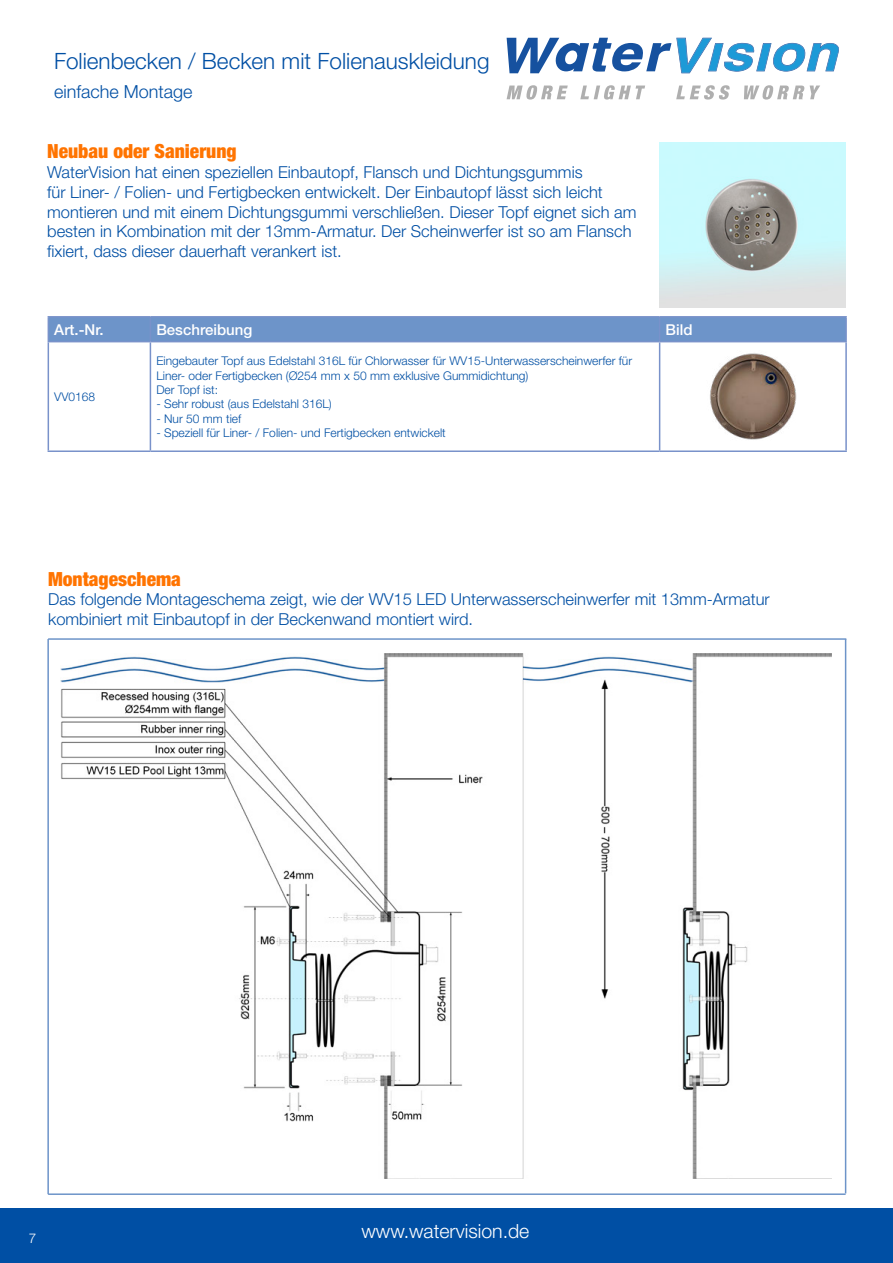
<style>
.page{position:relative;width:893px;height:1263px;background:#fff}
.page>*{position:absolute;margin:0;border:0;box-sizing:border-box;transform-origin:0 0}
.t1{font:300 22.5px "Helvetica Neue";color:#004fa4}
.t2{font:300 19.5px "Helvetica Neue";color:#fff}
.t3{font:900 condensed 19.5px "Helvetica Neue";color:#ff7400}
.t4{font:300 18px "Helvetica Neue";color:#004fa4}
.t5{font:300 16.5px/19.8px "Helvetica Neue";color:#004fa4}
.t6{font:500 15px "Helvetica Neue";color:#fff}
.t7{font:300 13.5px "Helvetica Neue";color:#fff}
.t8{font:300 12px/14.4px "Helvetica Neue";color:#004fa4}
</style>
<div class="page">
<div style="left:0;top:1208px;width:893px;height:55px;background:#004fa4"></div>
<svg style="left:49px;top:342px;width:796px;height:108px"></svg>
<hr style="left:48px;top:316px;width:102px;height:2px;background:#7992ca">
<hr style="left:150px;top:316px;width:510px;height:2px;background:#7992ca">
<hr style="left:660px;top:316px;width:187px;height:2px;background:#7992ca">
<div style="left:48px;top:318px;width:797px;height:23px;background:#6d94c9"></div>
<hr style="left:845px;top:318px;width:2px;height:23px;background:#7992ca">
<hr style="left:48px;top:341px;width:102px;height:1px;background:#7992ca">
<hr style="left:150px;top:341px;width:510px;height:1px;background:#7992ca">
<hr style="left:660px;top:341px;width:187px;height:1px;background:#7992ca">
<hr style="left:48px;top:342px;width:1px;height:108px;background:#7992ca">
<hr style="left:150px;top:342px;width:1px;height:108px;background:#7992ca">
<hr style="left:659px;top:342px;width:1px;height:108px;background:#7992ca">
<hr style="left:845px;top:342px;width:2px;height:108px;background:#7992ca">
<hr style="left:660px;top:450px;width:187px;height:2px;background:#7992ca">
<hr style="left:48px;top:450px;width:102px;height:2px;background:#7992ca">
<hr style="left:150px;top:450px;width:510px;height:2px;background:#7992ca">
<img style="left:706px;top:351px;width:93px;height:91px">
<img style="left:60px;top:653px;width:772px;height:526px">
<img style="left:660px;top:142px;width:185px;height:166px">
<hr style="left:47px;top:639px;width:2px;height:555px;background:#6d94c9">
<hr style="left:48px;top:1193px;width:798px;height:2px;background:#6d94c9">
<hr style="left:845px;top:639px;width:1px;height:554px;background:#6d94c9">
<hr style="left:48px;top:638px;width:798px;height:2px;background:#6d94c9">
<svg style="left:507px;top:38px;width:332px;height:35px"></svg>
<svg style="left:507px;top:85px;width:61px;height:15px"></svg>
<svg style="left:580px;top:85px;width:65px;height:15px"></svg>
<svg style="left:676px;top:85px;width:54px;height:15px"></svg>
<svg style="left:744px;top:85px;width:76px;height:15px"></svg>
<h1 class="t1" style="left:54px;top:53px;width:437px">Folienbecken / Becken mit Folienauskleidung</h1>
<p class="t4" style="left:54px;top:85px;width:140px">einfache Montage</p>
<p class="t3" style="left:47px;top:144px;width:191px">Neubau oder Sanierung</p>
<p class="t5" style="left:47px;top:164px;width:591px">WaterVision hat einen speziellen Einbautopf, Flansch und Dichtungsgummis<br>für Liner- / Folien- und Fertigbecken entwickelt. Der Einbautopf lässt sich leicht montieren und mit einem Dichtungsgummi verschließen. Dieser Topf eignet sich am besten in Kombination mit der 13mm-Armatur. Der Scheinwerfer ist so am Flansch fixiert, dass dieser dauerhaft verankert ist.</p>
<p class="t6" style="left:54px;top:324px;width:51px">Art.-Nr.</p>
<p class="t6" style="left:156px;top:324px;width:97px">Beschreibung</p>
<p class="t6" style="left:666px;top:324px;width:28px">Bild</p>
<p class="t8" style="left:54px;top:391px;width:42px">VV0168</p>
<p class="t8" style="left:156px;top:355px;width:477px">Eingebauter Topf aus Edelstahl 316L für Chlorwasser für WV15-Unterwasserscheinwerfer für<br>Liner- oder Fertigbecken (Ø254 mm x 50 mm exklusive Gummidichtung)<br>Der Topf ist:</p>
<p class="t8" style="left:156px;top:398px;width:177px">- Sehr robust (aus Edelstahl 316L)</p>
<p class="t8" style="left:156px;top:412px;width:86px">- Nur 50 mm tief</p>
<p class="t8" style="left:156px;top:427px;width:291px">- Speziell für Liner- / Folien- und Fertigbecken entwickelt</p>
<p class="t3" style="left:48px;top:571px;width:134px">Montageschema</p>
<p class="t5" style="left:48px;top:591px;width:723px">Das folgende Montageschema zeigt, wie der WV15 LED Unterwasserscheinwerfer mit 13mm-Armatur kombiniert mit Einbautopf in der Beckenwand montiert wird.</p>
<p class="t7" style="left:29px;top:1233px;width:9px">7</p>
<p class="t2" style="left:361px;top:1223px;width:169px">www.watervision.de</p>
<p class="t2" style="left:368px;top:1224px;width:162px">www.watervision.nl</p>
</div>
